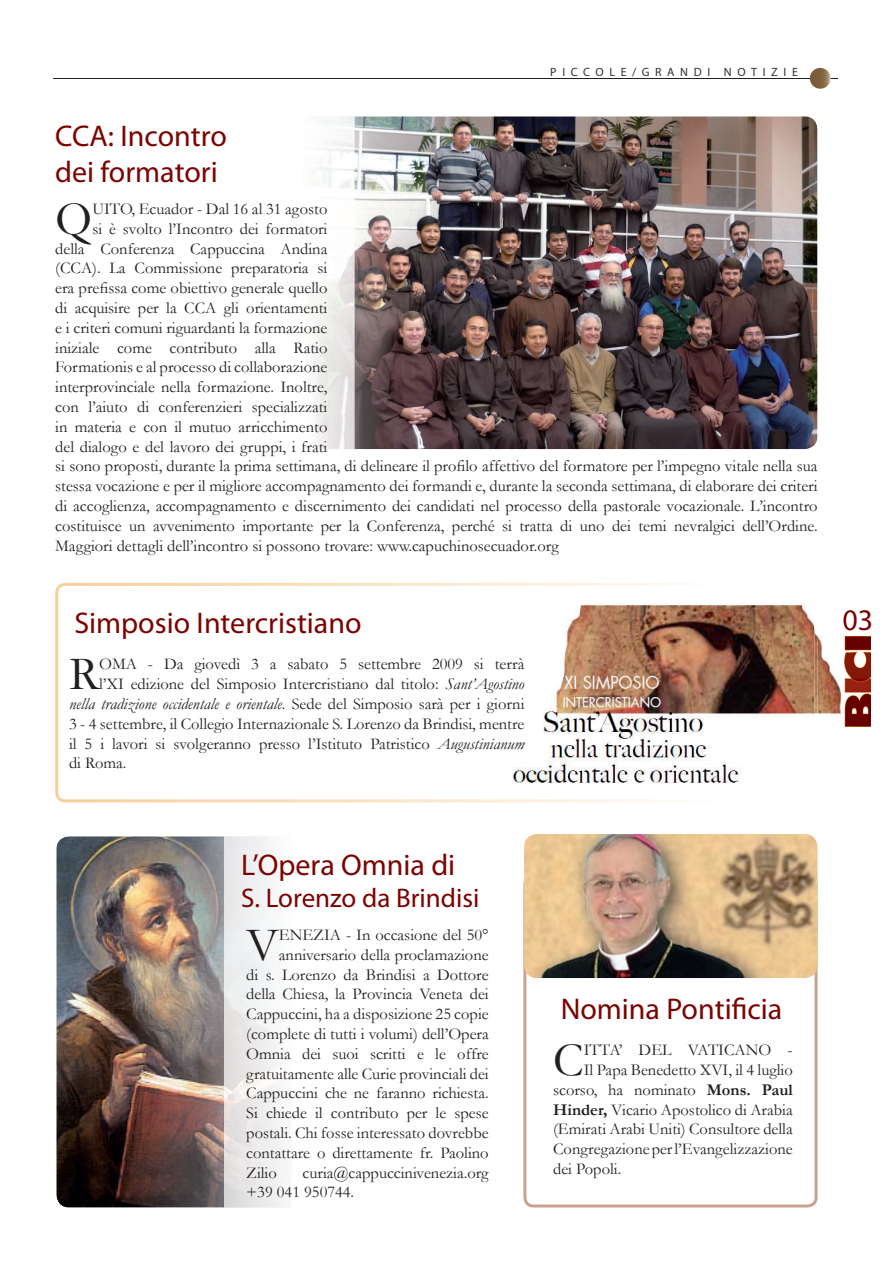
<style>
.page{position:relative;width:893px;height:1263px;background:#fff}
.page>*{position:absolute;margin:0;border:0;box-sizing:border-box;transform-origin:0 0}
.t1{font:48.3px "Garamond";color:#231f20}
.t2{font:30px/36px "Myriad Pro";color:#7b0300}
.t3{font:27px "Myriad Pro";color:#7b0300}
.t4{font:16.5px/19.8px "Garamond";color:#231f20}
.t5{font:italic 16.5px "Garamond";color:#231f20}
.t6{font:12px "Myriad Pro";letter-spacing:.47em;color:#312f30}
.s1{font-style:italic}
.s2{font-style:normal}
.s3{font-weight:700}
</style>
<div class="page">
<img style="left:850px;top:637px;width:20px;height:90px">
<svg style="left:55px;top:583px;width:617px;height:219px"></svg>
<svg style="left:523px;top:881px;width:294px;height:326px"></svg>
<hr style="left:53px;top:78px;width:785px;height:1px;background:#231f20">
<svg style="left:810px;top:68px;width:20px;height:21px"></svg>
<img style="left:524px;top:834px;width:293px;height:144px;border-radius:13px">
<img style="left:56px;top:836px;width:168px;height:372px">
<svg style="left:224px;top:836px;width:61px;height:372px;fill:#eeeff0"></svg>
<img style="left:354px;top:116px;width:463px;height:333px">
<svg style="left:312px;top:116px;width:42px;height:333px"></svg>
<img style="left:512px;top:598px;width:338px;height:196px">
<img style="left:843px;top:610px;width:7px;height:20px">
<img style="left:814px;top:598px;width:3px;height:196px">
<h2 class="t2" style="left:55px;top:120px;width:173px">CCA: Incontro dei formatori</h2>
<p class="t6" style="left:550px;top:67px;width:249px">PICCOLE/GRANDI NOTIZIE</p>
<h1 class="t1" style="left:55px;top:192px;width:39px">Q</h1>
<p class="t4" style="left:92px;top:199px;width:236px">UITO, Ecuador - Dal 16 al 31 agosto</p>
<p class="t4" style="left:92px;top:219px;width:236px">si è svolto l’Incontro dei formatori</p>
<p class="t4" style="left:55px;top:239px;width:274px">della Conferenza Cappuccina Andina</p>
<p class="t4" style="left:55px;top:258px;width:274px">(CCA). La Commissione preparatoria si</p>
<p class="t4" style="left:55px;top:278px;width:274px">era prefissa come obiettivo generale quello</p>
<p class="t4" style="left:55px;top:298px;width:274px">di acquisire per la CCA gli orientamenti</p>
<p class="t4" style="left:55px;top:318px;width:274px">e i criteri comuni riguardanti la formazione</p>
<p class="t4" style="left:55px;top:338px;width:274px">iniziale come contributo alla Ratio</p>
<p class="t4" style="left:55px;top:357px;width:274px">Formationis e al processo di collaborazione</p>
<p class="t4" style="left:55px;top:377px;width:274px">interprovinciale nella formazione. Inoltre,</p>
<p class="t4" style="left:55px;top:397px;width:274px">con l’aiuto di conferenzieri specializzati</p>
<p class="t4" style="left:55px;top:417px;width:274px">in materia e con il mutuo arricchimento</p>
<p class="t4" style="left:55px;top:437px;width:274px">del dialogo e del lavoro dei gruppi, i frati</p>
<p class="t4" style="left:55px;top:456px;width:764px">si sono proposti, durante la prima settimana, di delineare il profilo affettivo del formatore per l’impegno vitale nella sua</p>
<p class="t4" style="left:55px;top:476px;width:764px">stessa vocazione e per il migliore accompagnamento dei formandi e, durante la seconda settimana, di elaborare dei criteri</p>
<p class="t4" style="left:55px;top:496px;width:764px">di accoglienza, accompagnamento e discernimento dei candidati nel processo della pastorale vocazionale. L’incontro</p>
<p class="t4" style="left:55px;top:516px;width:764px">costituisce un avvenimento importante per la Conferenza, perché si tratta di uno dei temi nevralgici dell’Ordine.</p>
<p class="t4" style="left:55px;top:536px;width:505px">Maggiori dettagli dell’incontro si possono trovare: www.capuchinosecuador.org</p>
<h2 class="t2" style="left:74px;top:608px;width:289px">Simposio Intercristiano</h2>
<h1 class="t1" style="left:69px;top:648px;width:32px">R</h1>
<p class="t4" style="left:99px;top:655px;width:427px">OMA - Da giovedì 3 a sabato 5 settembre 2009 si terrà</p>
<p class="t4" style="left:99px;top:674px;width:427px">l’XI edizione del Simposio Intercristiano dal titolo: <span class="s1">Sant’Agostino</span></p>
<p class="t5" style="left:69px;top:695px;width:457px">nella tradizione occidentale e orientale<span class="s2">. Sede del Simposio sarà per i giorni</span></p>
<p class="t4" style="left:69px;top:714px;width:457px">3 - 4 settembre, il Collegio Internazionale S. Lorenzo da Brindisi, mentre</p>
<p class="t4" style="left:69px;top:734px;width:457px">il 5 i lavori si svolgeranno presso l’Istituto Patristico <span class="s1">Augustinianum</span></p>
<p class="t4" style="left:69px;top:754px;width:59px">di Roma.</p>
<h2 class="t2" style="left:842px;top:604px;width:32px">03</h2>
<h2 class="t2" style="left:241px;top:849px;width:215px">L’Opera Omnia di</h2>
<h3 class="t3" style="left:241px;top:888px;width:240px">S. Lorenzo da Brindisi</h3>
<h1 class="t1" style="left:246px;top:918px;width:34px">V</h1>
<p class="t4" style="left:279px;top:925px;width:211px">ENEZIA - In occasione del 50°</p>
<p class="t4" style="left:279px;top:945px;width:211px">anniversario della proclamazione</p>
<p class="t4" style="left:246px;top:965px;width:244px">di s. Lorenzo da Brindisi a Dottore</p>
<p class="t4" style="left:246px;top:984px;width:244px">della Chiesa, la Provincia Veneta dei</p>
<p class="t4" style="left:246px;top:1004px;width:244px">Cappuccini, ha a disposizione 25 copie</p>
<p class="t4" style="left:246px;top:1024px;width:244px">(complete di tutti i volumi) dell’Opera</p>
<p class="t4" style="left:246px;top:1044px;width:244px">Omnia dei suoi scritti e le offre</p>
<p class="t4" style="left:246px;top:1064px;width:244px">gratuitamente alle Curie provinciali dei</p>
<p class="t4" style="left:246px;top:1083px;width:244px">Cappuccini che ne faranno richiesta.</p>
<p class="t4" style="left:246px;top:1103px;width:244px">Si chiede il contributo per le spese</p>
<p class="t4" style="left:246px;top:1123px;width:244px">postali. Chi fosse interessato dovrebbe</p>
<p class="t4" style="left:246px;top:1143px;width:244px">contattare o direttamente fr. Paolino</p>
<p class="t4" style="left:246px;top:1163px;width:32px">Zilio</p>
<p class="t4" style="left:246px;top:1163px;width:244px;text-indent:56px">curia@cappuccinivenezia.org +39 041 950744.</p>
<h2 class="t2" style="left:561px;top:994px;width:223px">Nomina Pontificia</h2>
<h1 class="t1" style="left:553px;top:1034px;width:32px">C</h1>
<p class="t4" style="left:584px;top:1040px;width:210px">ITTA’ DEL VATICANO -</p>
<p class="t4" style="left:584px;top:1060px;width:210px">Il Papa Benedetto XVI, il 4 luglio</p>
<p class="t4" style="left:553px;top:1080px;width:241px">scorso, ha nominato <span class="s3">Mons. Paul</span></p>
<p class="t4" style="left:553px;top:1100px;width:241px"><span class="s3">Hinder,</span> Vicario Apostolico di Arabia</p>
<p class="t4" style="left:553px;top:1120px;width:241px">(Emirati Arabi Uniti) Consultore della</p>
<p class="t4" style="left:553px;top:1139px;width:241px">Congregazione per l’Evangelizzazione</p>
<p class="t4" style="left:553px;top:1159px;width:70px">dei Popoli.</p>
</div>
